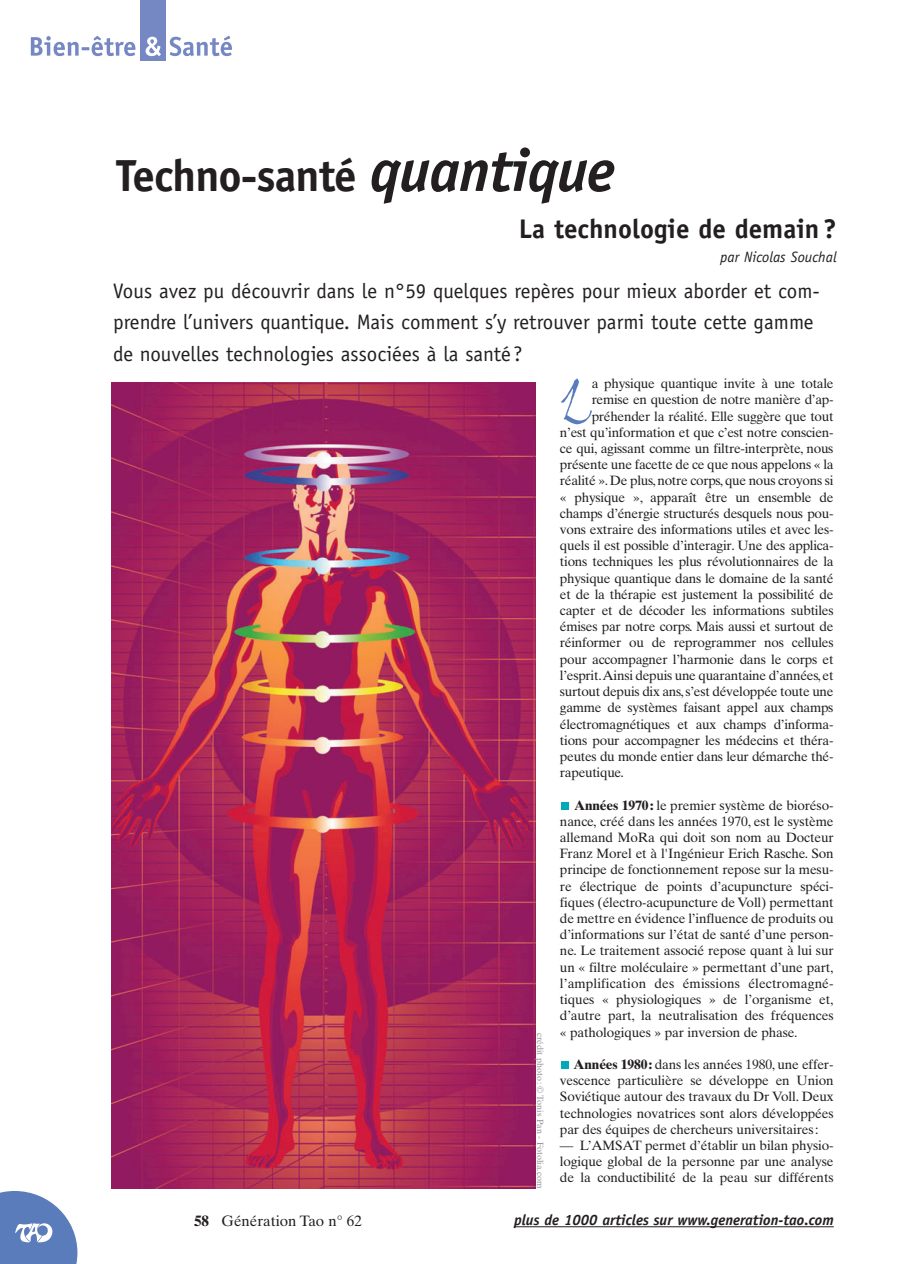
<style>
.page{position:relative;width:898px;height:1264px;background:#fff}
.page>*{position:absolute;margin:0;border:0;box-sizing:border-box;transform-origin:0 0}
.t1{font:61.95px "Bergell Plain";color:#5a7cbb}
.t2{font:700 45px "Officina Sans";letter-spacing:-.02em;color:#231f20}
.t3{font:700 27px "Officina Sans";color:#231f20}
.t4{font:21px/31.5px "Officina Sans";color:#231f20}
.t5{font:italic 700 15px "Officina Sans";color:#231f20}
.t6{font:15px "Times Ten";color:#231f20}
.t7{font:italic 15px "Officina Sans";color:#231f20}
.t8{font:13.5px/16.2px "Times Ten";letter-spacing:-.02em;color:#231f20;text-align:justify}
.t9{font:9px "Times Ten";color:#939598}
.s1{font-style:italic;font-size:60px}
.s2{font-weight:700}
</style>
<div class="page">
<svg style="left:0;top:1191px;width:77px;height:72px"></svg>
<div style="left:140px;top:0;width:25px;height:61px;background:#7688c3"></div>
<svg style="left:31px;top:36px;width:104px;height:20px"></svg>
<svg style="left:145px;top:37px;width:16px;height:19px"></svg>
<svg style="left:170px;top:36px;width:62px;height:20px"></svg>
<hr style="left:513px;top:1226px;width:320px;height:1px;background:#231f20">
<div style="left:561px;top:1061px;width:7px;height:7px;background:#00aab9"></div>
<div style="left:561px;top:802px;width:7px;height:7px;background:#00aab9"></div>
<img style="left:112px;top:382px;width:423px;height:806px">
<h2 class="t2" style="left:116px;top:147px;width:500px">Techno-santé <span class="s1">quantique</span></h2>
<h3 class="t3" style="left:518px;top:212px;width:319px">La technologie de demain?</h3>
<p class="t7" style="left:720px;top:248px;width:118px">par Nicolas Souchal</p>
<h3 class="t4" style="left:113px;top:275px;width:708px">Vous avez pu découvrir dans le n°59 quelques repères pour mieux aborder et com&shy;prendre l’univers quantique. Mais comment s’y retrouver parmi toute cette gamme de nouvelles technologies associées à la santé?</h3>
<p class="t9" style="left:545px;top:1032px;width:157px;rotate:90deg">crédit photo : © Tonis Pan - Fotolia.com</p>
<h1 class="t1" style="left:559px;top:363px;width:34px">L</h1>
<p class="t8" style="left:591px;top:375px;width:243px">a physique quantique invite à une totale</p>
<p class="t8" style="left:591px;top:391px;width:243px">remise en question de notre manière d’ap-</p>
<p class="t8" style="left:591px;top:407px;width:243px">préhender la réalité. Elle suggère que tout</p>
<p class="t8" style="left:559px;top:424px;width:275px">n’est qu’information et que c’est notre conscien-</p>
<p class="t8" style="left:559px;top:440px;width:275px">ce qui, agissant comme un filtre-interprète, nous</p>
<p class="t8" style="left:559px;top:456px;width:275px">présente une facette de ce que nous appelons « la</p>
<p class="t8" style="left:559px;top:472px;width:275px">réalité ». De plus, notre corps, que nous croyons si</p>
<p class="t8" style="left:559px;top:488px;width:275px">« physique », apparaît être un ensemble de</p>
<p class="t8" style="left:559px;top:505px;width:275px">champs d’énergie structurés desquels nous pou-</p>
<p class="t8" style="left:559px;top:521px;width:275px">vons extraire des informations utiles et avec les-</p>
<p class="t8" style="left:559px;top:537px;width:275px">quels il est possible d’interagir. Une des applica-</p>
<p class="t8" style="left:559px;top:553px;width:275px">tions techniques les plus révolutionnaires de la</p>
<p class="t8" style="left:559px;top:569px;width:275px">physique quantique dans le domaine de la santé</p>
<p class="t8" style="left:559px;top:586px;width:275px">et de la thérapie est justement la possibilité de</p>
<p class="t8" style="left:559px;top:602px;width:275px">capter et de décoder les informations subtiles</p>
<p class="t8" style="left:559px;top:618px;width:275px">émises par notre corps. Mais aussi et surtout de</p>
<p class="t8" style="left:559px;top:634px;width:275px">réinformer ou de reprogrammer nos cellules</p>
<p class="t8" style="left:559px;top:650px;width:275px">pour accompagner l’harmonie dans le corps et</p>
<p class="t8" style="left:559px;top:667px;width:275px">l’esprit. Ainsi depuis une quarantaine d’années, et</p>
<p class="t8" style="left:559px;top:683px;width:275px">surtout depuis dix ans, s’est développée toute une</p>
<p class="t8" style="left:559px;top:699px;width:275px">gamme de systèmes faisant appel aux champs</p>
<p class="t8" style="left:559px;top:715px;width:275px">électromagnétiques et aux champs d’informa-</p>
<p class="t8" style="left:559px;top:731px;width:275px">tions pour accompagner les médecins et théra-</p>
<p class="t8" style="left:559px;top:748px;width:275px">peutes du monde entier dans leur démarche thé-</p>
<p class="t8" style="left:559px;top:764px;width:65px">rapeutique.</p>
<p class="t8" style="left:559px;top:796px;width:275px;text-indent:14px"><span class="s2">Années 1970:</span> le premier système de bioréso&shy;nance, créé dans les années 1970, est le système allemand MoRa qui doit son nom au Docteur Franz Morel et à l'Ingénieur Erich Rasche. Son principe de fonctionnement repose sur la mesu&shy;re électrique de points d’acupuncture spéci&shy;fiques (électro-acupuncture de Voll) permettant de mettre en évidence l’influence de produits ou d’informations sur l’état de santé d’une person&shy;ne. Le traitement associé repose quant à lui sur un « filtre moléculaire » permettant d’une part, l’amplification des émissions électromagné&shy;tiques « physiologiques » de l’organisme et, d’autre part, la neutralisation des fréquences « pathologiques » par inversion de phase.</p>
<p class="t8" style="left:559px;top:1055px;width:275px;text-indent:14px"><span class="s2">Années 1980:</span> dans les années 1980, une effer&shy;vescence particulière se développe en Union Soviétique autour des travaux du Dr Voll. Deux technologies novatrices sont alors développées par des équipes de chercheurs universitaires:</p>
<p class="t8" style="left:559px;top:1136px;width:275px">— L’AMSAT permet d’établir un bilan physio&shy;logique global de la personne par une analyse de la conductibilité de la peau sur différents</p>
<p class="t6" style="left:194px;top:1211px;width:169px"><span class="s2">58</span> Génération Tao n° 62</p>
<p class="t5" style="left:513px;top:1210px;width:321px">plus de 1000 articles sur www.generation-tao.com</p>
</div>
